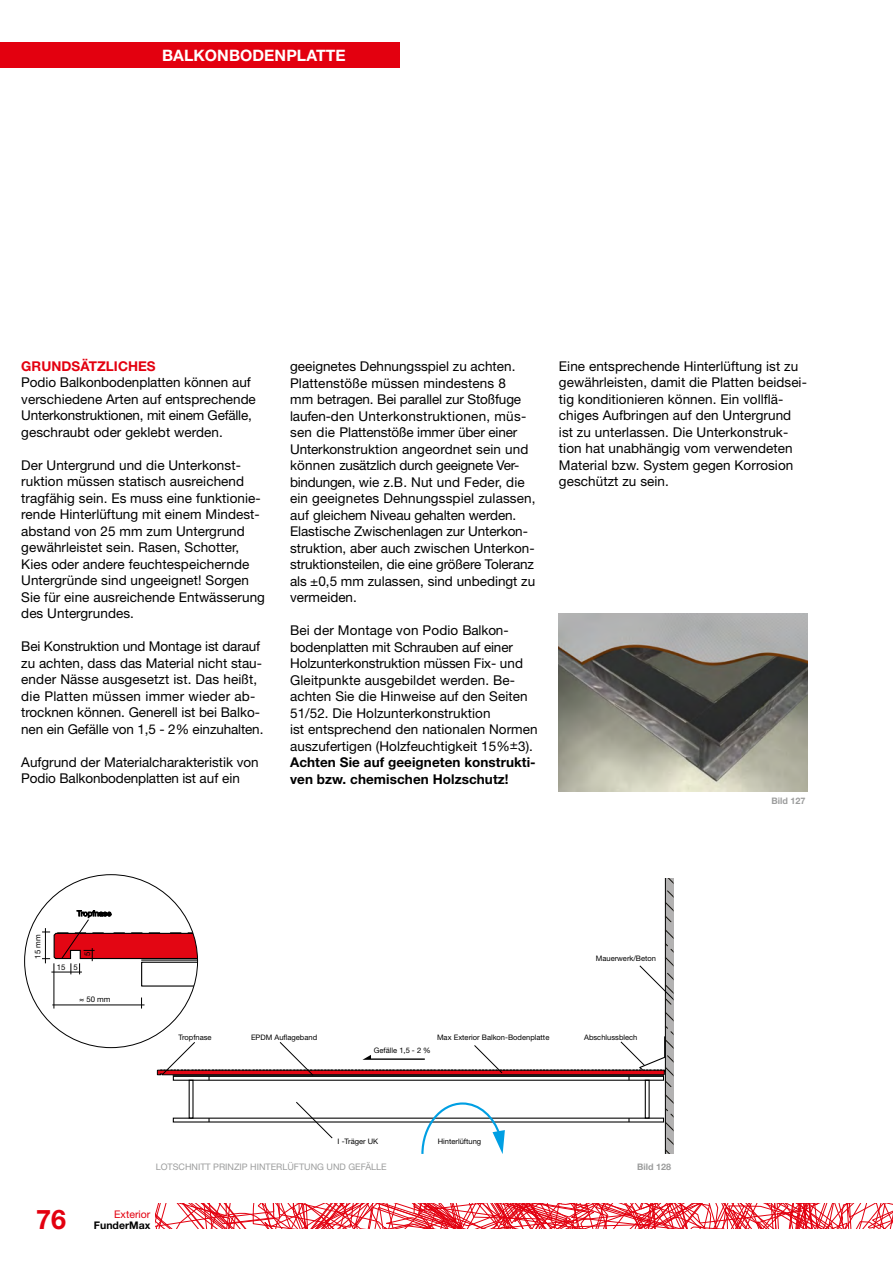
<style>
.page{position:relative;width:893px;height:1263px;background:#fff}
.page>*{position:absolute;margin:0;border:0;box-sizing:border-box;transform-origin:0 0}
.t1{font:700 27px "Helvetica Neue LT Pro";color:#e3000f}
.t2{font:700 15.75px "Helvetica Neue LT Pro";letter-spacing:.005em;color:#fff}
.t3{font:13.5px/16.5px "Helvetica Neue LT Pro";letter-spacing:.005em;color:#000}
.t4{font:700 13.5px/16.5px "Helvetica Neue LT Pro";letter-spacing:.005em;color:#000}
.t5{font:700 13.5px "Helvetica Neue LT Pro";letter-spacing:.005em;color:#e3000f}
.t6{font:700 10.5px "Helvetica Neue LT Pro";color:#000}
.t7{font:10.5px "Helvetica Neue LT Pro";color:#e3000f}
.t8{font:9px "Helvetica Neue LT Pro";color:#9c9d9d}
.t9{font:700 9px "Helvetica Neue LT Pro";color:#9c9d9d}
.t10{font:7.8px "Helvetica Neue LT Pro";color:#000}
.t11{font:7.5px "Helvetica Neue LT Pro";color:#000}
</style>
<div class="page">
<svg style="left:156px;top:1203px;width:737px;height:26px"></svg>
<div style="left:0;top:43px;width:400px;height:25px;background:#e3000f"></div>
<img style="left:559px;top:614px;width:249px;height:177px">
<svg style="left:24px;top:874px;width:649px;height:280px"></svg>
<p class="t2" style="left:162px;top:45px;width:185px">BALKONBODENPLATTE</p>
<p class="t5" style="left:21px;top:358px;width:136px">GRUNDSÄTZLICHES</p>
<p class="t3" style="left:21px;top:374px;width:236px">Podio Balkonbodenplatten können auf verschiedene Arten auf entsprechende Unterkonstruktionen, mit einem Gefälle, geschraubt oder geklebt werden.</p>
<p class="t3" style="left:21px;top:457px;width:245px">Der Untergrund und die Unterkonst&shy;ruktion müssen statisch ausreichend tragfähig sein. Es muss eine funktionie&shy;rende Hinterlüftung mit einem Mindest&shy;abstand von 25 mm zum Untergrund gewährleistet sein. Rasen, Schotter, Kies oder andere feuchtespeichernde Untergründe sind ungeeignet! Sorgen Sie für eine ausreichende Entwässerung des Untergrundes.</p>
<p class="t3" style="left:21px;top:638px;width:244px">Bei Konstruktion und Montage ist darauf zu achten, dass das Material nicht stau&shy;ender Nässe ausgesetzt ist. Das heißt, die Platten müssen immer wieder ab&shy;trocknen können. Generell ist bei Balko&shy;nen ein Gefälle von 1,5 - 2% einzuhalten.</p>
<p class="t3" style="left:21px;top:753px;width:239px">Aufgrund der Materialcharakteristik von<br>Podio Balkonbodenplatten ist auf ein</p>
<p class="t3" style="left:290px;top:358px;width:247px">geeignetes Dehnungsspiel zu achten.<br>Plattenstöße müssen mindestens 8<br>mm betragen. Bei parallel zur Stoßfuge laufen-den Unterkonstruktionen, müs&shy;sen die Plattenstöße immer über einer Unterkonstruktion angeordnet sein und können zusätzlich durch geeignete Ver&shy;bindungen, wie z.B. Nut und Feder, die ein geeignetes Dehnungsspiel zulassen, auf gleichem Niveau gehalten werden.<br>Elastische Zwischenlagen zur Unterkon&shy;struktion, aber auch zwischen Unterkon&shy;struktionsteilen, die eine größere Toleranz als ±0,5 mm zulassen, sind unbedingt zu vermeiden.</p>
<p class="t3" style="left:290px;top:622px;width:249px">Bei der Montage von Podio Balkon&shy;bodenplatten mit Schrauben auf einer Holzunterkonstruktion müssen Fix- und Gleitpunkte ausgebildet werden. Be&shy;achten Sie die Hinweise auf den Seiten 51/52. Die Holzunterkonstruktion<br>ist entsprechend den nationalen Normen auszufertigen (Holzfeuchtigkeit 15%±3).</p>
<p class="t4" style="left:290px;top:753px;width:247px">Achten Sie auf geeigneten konstrukti&shy;ven bzw. chemischen Holzschutz!</p>
<p class="t3" style="left:559px;top:358px;width:249px">Eine entsprechende Hinterlüftung ist zu gewährleisten, damit die Platten beidsei&shy;tig konditionieren können. Ein vollflä&shy;chiges Aufbringen auf den Untergrund ist zu unterlassen. Die Unterkonstruk&shy;tion hat unabhängig vom verwendeten Material bzw. System gegen Korrosion geschützt zu sein.</p>
<p class="t9" style="left:771px;top:795px;width:35px">Bild 127</p>
<p class="t10" style="left:33px;top:959px;width:26px;rotate:-90deg">15 mm</p>
<p class="t10" style="left:83px;top:956px;width:6px;rotate:-90deg">5</p>
<p class="t10" style="left:57px;top:962px;width:23px">15 5</p>
<p class="t10" style="left:80px;top:994px;width:32px">≈ 50 mm</p>
<p class="t11" style="left:179px;top:1032px;width:35px">Tropfnase</p>
<p class="t11" style="left:251px;top:1032px;width:68px">EPDM Auflageband</p>
<p class="t10" style="left:482px;top:1030px;width:64px">Mauerwerk/Beton</p>
<p class="t11" style="left:437px;top:1032px;width:114px">Max Exterior Balkon-Bodenplatte</p>
<p class="t11" style="left:374px;top:1046px;width:59px">Gefälle 1,5 - 2 %</p>
<p class="t11" style="left:338px;top:1136px;width:42px">I -Träger UK</p>
<p class="t11" style="left:438px;top:1136px;width:45px">Hinterlüftung</p>
<p class="t8" style="left:156px;top:1161px;width:232px">LOTSCHNITT PRINZIP HINTERLÜFTUNG UND GEFÄLLE</p>
<h1 class="t1" style="left:36px;top:1202px;width:32px">76</h1>
<p class="t7" style="left:114px;top:1208px;width:38px">Exterior</p>
<p class="t6" style="left:94px;top:1218px;width:58px">FunderMax</p>
<p class="t11" style="left:596px;top:954px;width:62px">Mauerwerk/Beton</p>
<p class="t11" style="left:584px;top:1032px;width:55px">Abschlussblech</p>
<p class="t9" style="left:637px;top:1160px;width:35px">Bild 128</p>
</div>
